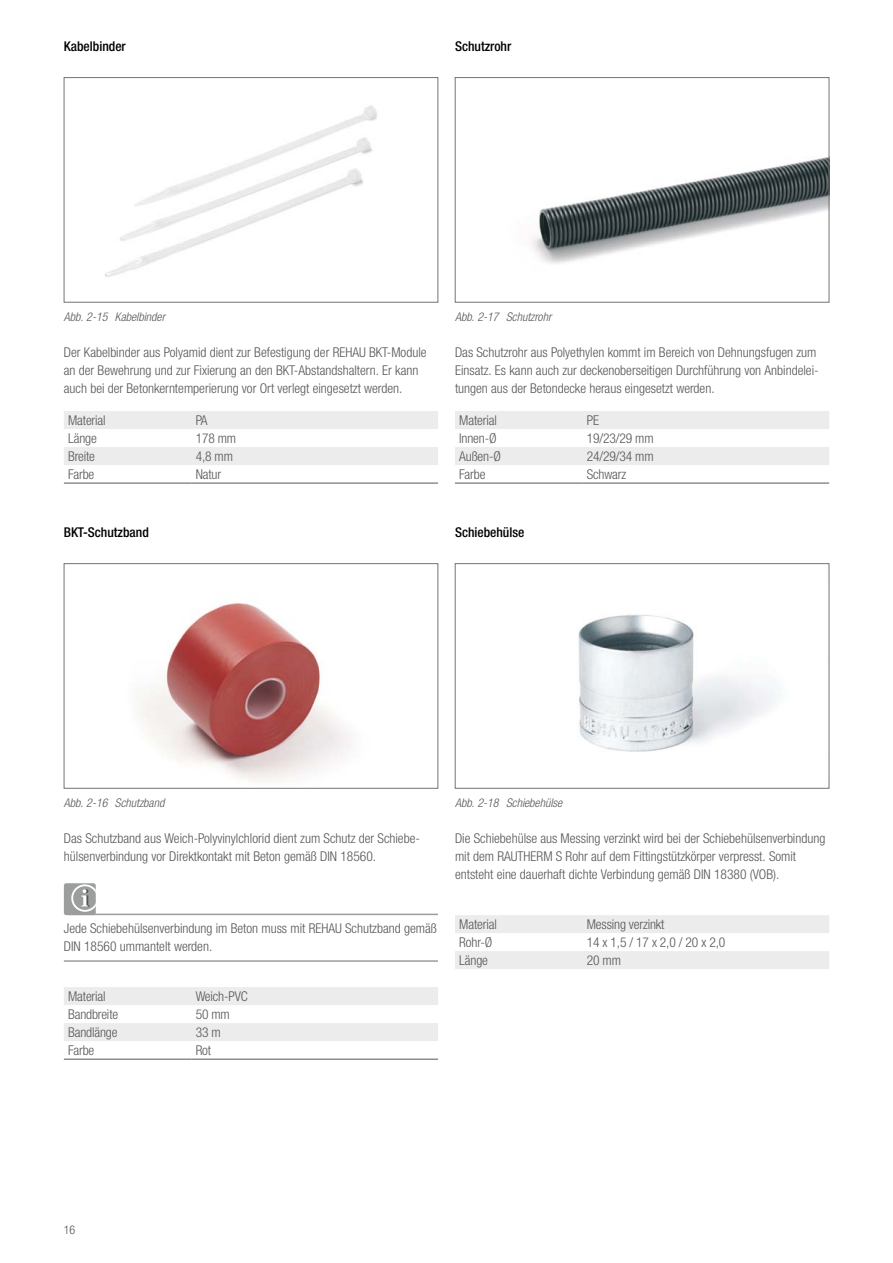
<style>
.page{position:relative;width:893px;height:1263px;background:#fff}
.page>*{position:absolute;margin:0;border:0;box-sizing:border-box;transform-origin:0 0}
.t1{font:300 condensed 13.5px/18px "Helvetica Neue LTW1 G";color:#565656}
.t2{font:500 condensed 13.5px "Helvetica Neue LTW1 G";color:#000}
.t3{font:italic 300 condensed 12px "Helvetica Neue LTW1 G";color:#565656}
.t4{font:300 condensed 12px "Helvetica Neue LTW1 G";color:#565656}
</style>
<div class="page">
<hr style="left:68px;top:914px;width:370px;height:1px;background:#9c9d9d">
<hr style="left:64px;top:960px;width:374px;height:2px;background:#9c9d9d">
<svg style="left:64px;top:411px;width:374px;height:54px"></svg>
<hr style="left:64px;top:483px;width:127px;height:1px;background:#565656">
<hr style="left:191px;top:483px;width:247px;height:1px;background:#565656">
<div style="left:64px;top:883px;width:32px;height:32px;background:#9c9d9d;border-radius:2px"></div>
<svg style="left:70px;top:883px;width:26px;height:30px"></svg>
<svg style="left:64px;top:987px;width:374px;height:54px"></svg>
<hr style="left:64px;top:1059px;width:127px;height:1px;background:#565656">
<hr style="left:191px;top:1059px;width:247px;height:1px;background:#565656">
<svg style="left:455px;top:411px;width:374px;height:54px"></svg>
<hr style="left:455px;top:483px;width:128px;height:1px;background:#565656">
<hr style="left:583px;top:483px;width:246px;height:1px;background:#565656">
<svg style="left:455px;top:915px;width:374px;height:54px"></svg>
<img style="left:105px;top:105px;width:272px;height:172px">
<div style="left:64px;top:77px;width:374px;height:225px;border:1px solid #747473"></div>
<img style="left:136px;top:602px;width:215px;height:179px">
<div style="left:64px;top:563px;width:374px;height:225px;border:1px solid #747473"></div>
<img style="left:531px;top:157px;width:296px;height:107px">
<div style="left:455px;top:77px;width:374px;height:225px;border:1px solid #747473"></div>
<img style="left:578px;top:614px;width:203px;height:138px">
<div style="left:455px;top:563px;width:374px;height:225px;border:1px solid #747473"></div>
<p class="t2" style="left:64px;top:38px;width:63px">Kabelbinder</p>
<p class="t2" style="left:455px;top:38px;width:58px">Schutzrohr</p>
<p class="t3" style="left:64px;top:310px;width:103px">Abb. 2-15 Kabelbinder</p>
<p class="t1" style="left:64px;top:343px;width:364px">Der Kabelbinder aus Polyamid dient zur Befestigung der REHAU BKT-Module an der Bewehrung und zur Fixierung an den BKT-Abstandshaltern. Er kann auch bei der Betonkerntemperierung vor Ort verlegt eingesetzt werden.</p>
<p class="t1" style="left:68px;top:411px;width:39px">Material</p>
<p class="t1" style="left:196px;top:411px;width:14px">PA</p>
<p class="t1" style="left:68px;top:429px;width:30px">Länge</p>
<p class="t1" style="left:196px;top:429px;width:42px">178 mm</p>
<p class="t1" style="left:68px;top:447px;width:28px">Breite</p>
<p class="t1" style="left:196px;top:447px;width:39px">4,8 mm</p>
<p class="t1" style="left:68px;top:465px;width:28px">Farbe</p>
<p class="t1" style="left:196px;top:465px;width:27px">Natur</p>
<p class="t2" style="left:64px;top:524px;width:86px">BKT-Schutzband</p>
<p class="t3" style="left:455px;top:310px;width:98px">Abb. 2-17 Schutzrohr</p>
<p class="t1" style="left:455px;top:343px;width:365px">Das Schutzrohr aus Polyethylen kommt im Bereich von Dehnungsfugen zum<br>Einsatz. Es kann auch zur deckenoberseitigen Durchführung von Anbindelei&shy;tungen aus der Betondecke heraus eingesetzt werden.</p>
<p class="t1" style="left:459px;top:411px;width:39px">Material</p>
<p class="t1" style="left:587px;top:411px;width:14px">PE</p>
<p class="t1" style="left:459px;top:429px;width:39px">Innen-Ø</p>
<p class="t1" style="left:587px;top:429px;width:68px">19/23/29 mm</p>
<p class="t1" style="left:459px;top:447px;width:43px">Außen-Ø</p>
<p class="t1" style="left:587px;top:447px;width:68px">24/29/34 mm</p>
<p class="t1" style="left:459px;top:465px;width:28px">Farbe</p>
<p class="t1" style="left:587px;top:465px;width:41px">Schwarz</p>
<p class="t2" style="left:455px;top:524px;width:71px">Schiebehülse</p>
<p class="t3" style="left:64px;top:796px;width:102px">Abb. 2-16 Schutzband</p>
<p class="t1" style="left:64px;top:829px;width:356px">Das Schutzband aus Weich-Polyvinylchlorid dient zum Schutz der Schiebe&shy;hülsenverbindung vor Direktkontakt mit Beton gemäß DIN 18560.</p>
<p class="t1" style="left:64px;top:919px;width:374px">Jede Schiebehülsenverbindung im Beton muss mit REHAU Schutzband gemäß<br>DIN 18560 ummantelt werden.</p>
<p class="t1" style="left:68px;top:987px;width:39px">Material</p>
<p class="t1" style="left:196px;top:987px;width:54px">Weich-PVC</p>
<p class="t1" style="left:68px;top:1005px;width:52px">Bandbreite</p>
<p class="t1" style="left:196px;top:1005px;width:36px">50 mm</p>
<p class="t1" style="left:68px;top:1023px;width:51px">Bandlänge</p>
<p class="t1" style="left:196px;top:1023px;width:27px">33 m</p>
<p class="t1" style="left:68px;top:1041px;width:28px">Farbe</p>
<p class="t1" style="left:196px;top:1041px;width:17px">Rot</p>
<p class="t3" style="left:455px;top:796px;width:109px">Abb. 2-18 Schiebehülse</p>
<p class="t1" style="left:455px;top:829px;width:372px">Die Schiebehülse aus Messing verzinkt wird bei der Schiebehülsenverbindung mit dem RAUTHERM S Rohr auf dem Fittingstützkörper verpresst. Somit entsteht eine dauerhaft dichte Verbindung gemäß DIN 18380 (VOB).</p>
<p class="t1" style="left:459px;top:915px;width:39px">Material</p>
<p class="t1" style="left:587px;top:915px;width:79px">Messing verzinkt</p>
<p class="t1" style="left:459px;top:933px;width:35px">Rohr-Ø</p>
<p class="t1" style="left:587px;top:933px;width:140px">14 x 1,5 / 17 x 2,0 / 20 x 2,0</p>
<p class="t1" style="left:459px;top:951px;width:30px">Länge</p>
<p class="t1" style="left:587px;top:951px;width:36px">20 mm</p>
<p class="t4" style="left:64px;top:1222px;width:13px">16</p>
</div>
